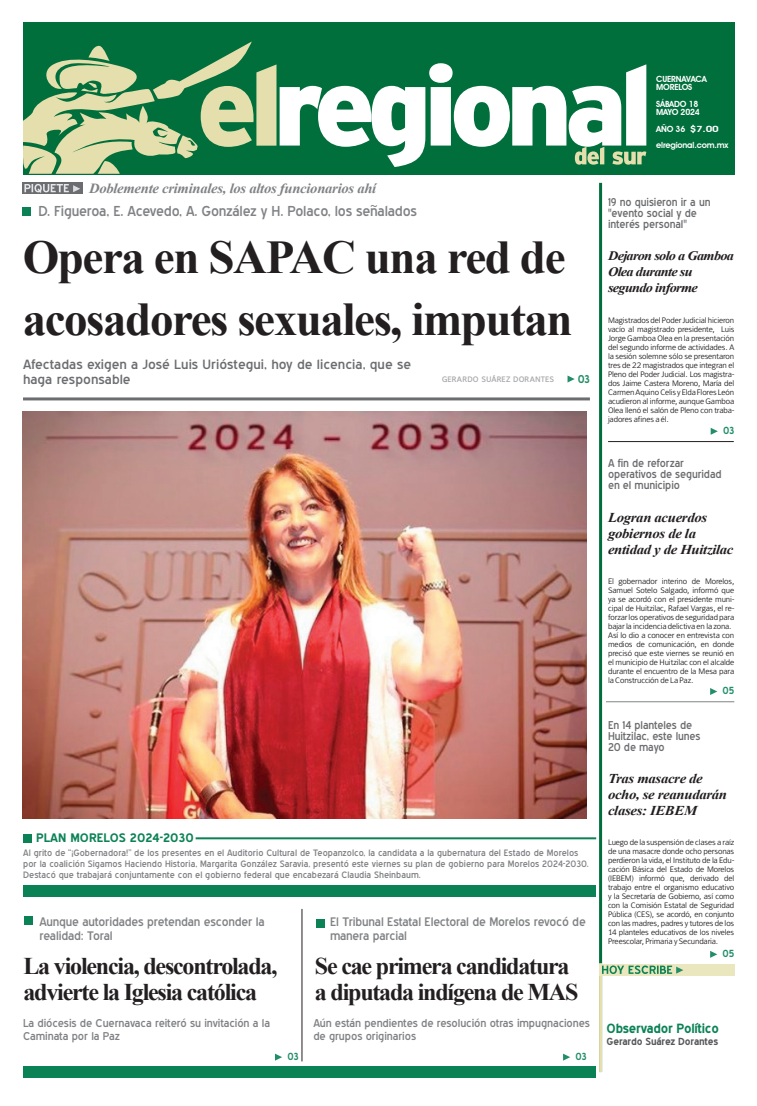
<style>
.page{position:relative;width:757px;height:1106px;background:#fff}
.page>*{position:absolute;margin:0;border:0;box-sizing:border-box;transform-origin:0 0}
.t1{font:700 47px/62px "Times New Roman";letter-spacing:-.03em;color:#231f20}
.t2{font:700 24px/26px "Times New Roman";letter-spacing:-.05em;color:#231f20}
.t3{font:14px "Blue Highway";letter-spacing:-.015em;color:#808285;scale:1.05 1}
.t4{font:italic 700 14px "Times New Roman";letter-spacing:-.02em;color:#808285;scale:1.05 1}
.t5{font:italic 700 13.5px/16px "Times New Roman";letter-spacing:-.025em;color:#231f20;scale:1.1 1}
.t6{font:13px/15px "Blue Highway";color:#6c6d70;scale:1.1 1}
.t7{font:italic 700 13px/16px "Times New Roman";letter-spacing:-.05em;color:#231f20;scale:1.1 1}
.t8{font:700 13px "Blue Highway";letter-spacing:-.02em;color:#0b8256;scale:1.05 1}
.t9{font:12px/14px "Blue Highway";letter-spacing:-.015em;color:#808285;scale:1.05 1}
.t10{font:700 12px "Blue Highway";color:#0b8256;scale:1.1 1}
.t11{font:11px/11px "Blue Highway";letter-spacing:-.01em;color:#6c6d70}
.t12{font:11px/13px "Blue Highway";letter-spacing:-.01em;color:#808285;scale:1.05 1}
.t13{font:700 11px "Blue Highway";color:#228e67}
.t14{font:700 10px "Blue Highway";letter-spacing:-.015em;color:#57585a;scale:1.05 1}
.t15{font:700 10px "Blue Highway";letter-spacing:-.035em;color:#228e67}
.t16{font:9px/11px "Blue Highway";color:#808285;scale:1.05 1}
.t17{font:600 8.5px/8.3px "Avant Garde IT Cby BT";letter-spacing:-.02em;color:#fff}
.t18{font:8px/9px "Fran Klein";letter-spacing:-.015em;color:#231f20;text-align:justify}
.t19{font:700 8px "Fran Klein";color:#a8a9ad;scale:1.05 1}
</style>
<div class="page">
<div style="left:23px;top:183px;width:60px;height:11px;background:#6c6d70"></div>
<div style="left:23px;top:207px;width:8px;height:8px;background:#0b8256"></div>
<div style="left:23px;top:834px;width:8px;height:8px;background:#0b8256"></div>
<div style="left:316px;top:919px;width:8px;height:8px;background:#0b8256"></div>
<hr style="left:599px;top:183px;width:3px;height:889px;background:#006f3c">
<hr style="left:599px;top:963px;width:3px;height:109px;background:#e5dfad">
<svg style="left:567px;top:375px;width:8px;height:7px"></svg>
<hr style="left:23px;top:397px;width:567px;height:3px;background:#6c6d70">
<div style="left:23px;top:885px;width:573px;height:11px;background:#0b8256"></div>
<div style="left:23px;top:1066px;width:573px;height:11px;background:#0b8256"></div>
<svg style="left:24px;top:184px;width:56px;height:9px"></svg>
<hr style="left:196px;top:837px;width:400px;height:2px;background:#0b8256">
<div style="left:24px;top:916px;width:9px;height:8px;background:#0b8256"></div>
<svg style="left:275px;top:1053px;width:7px;height:7px"></svg>
<svg style="left:563px;top:1053px;width:7px;height:7px"></svg>
<hr style="left:301px;top:909px;width:1px;height:152px;background:#231f20">
<hr style="left:606px;top:701px;width:128px;height:1px;background:#808285">
<hr style="left:608px;top:441px;width:126px;height:1px;background:#231f20">
<div style="left:23px;top:22px;width:711px;height:152px;background:#006f3c"></div>
<svg style="left:280px;top:63px;width:366px;height:104px"></svg>
<svg style="left:24px;top:42px;width:252px;height:132px"></svg>
<svg style="left:575px;top:147px;width:71px;height:18px"></svg>
<div style="left:600px;top:964px;width:135px;height:11px;background:#eae6bd"></div>
<svg style="left:602px;top:965px;width:82px;height:9px"></svg>
<svg style="left:711px;top:428px;width:7px;height:7px"></svg>
<svg style="left:710px;top:688px;width:7px;height:7px"></svg>
<svg style="left:710px;top:951px;width:7px;height:6px"></svg>
<img style="left:23px;top:411px;width:564px;height:407px">
<h3 class="t4" style="left:89px;top:179px;width:275px">Doblemente criminales, los altos funcionarios ahí</h3>
<h3 class="t3" style="left:39px;top:202px;width:362px">D. Figueroa, E. Acevedo, A. González y H. Polaco, los señalados</h3>
<h1 class="t1" style="left:23px;top:225px;width:551px">Opera en SAPAC una red de acosadores sexuales, imputan</h1>
<h3 class="t6" style="left:23px;top:357px;width:354px">Afectadas exigen a José Luis Urióstegui, hoy de licencia, que se haga responsable</h3>
<p class="t19" style="left:442px;top:375px;width:109px">GERARDO SUÁREZ DORANTES</p>
<h3 class="t13" style="left:578px;top:372px;width:14px">03</h3>
<h3 class="t10" style="left:36px;top:831px;width:145px">PLAN MORELOS 2024-2030</h3>
<p class="t16" style="left:23px;top:847px;width:540px">Al grito de “¡Gobernadora!” de los presentes en el Auditorio Cultural de Teopanzolco, la candidata a la gubernatura del Estado de Morelos por la coalición Sigamos Haciendo Historia, Margarita González Saravia, presentó este viernes su plan de gobierno para Morelos 2024-2030.<br>Destacó que trabajará conjuntamente con el gobierno federal que encabezará Claudia Sheinbaum.</p>
<h3 class="t9" style="left:39px;top:914px;width:216px">Aunque autoridades pretendan esconder la realidad: Toral</h3>
<h3 class="t9" style="left:330px;top:914px;width:245px">El Tribunal Estatal Electoral de Morelos revocó de manera parcial</h3>
<h2 class="t2" style="left:24px;top:952px;width:255px">La violencia, descontrolada, advierte la Iglesia católica</h2>
<h2 class="t2" style="left:315px;top:952px;width:265px">Se cae primera candidatura a diputada indígena de MAS</h2>
<h3 class="t12" style="left:23px;top:1016px;width:237px">La diócesis de Cuernavaca reiteró su invitación a la<br>Caminata por la Paz</h3>
<h3 class="t12" style="left:313px;top:1016px;width:265px">Aún están pendientes de resolución otras impugnaciones de grupos originarios</h3>
<p class="t15" style="left:287px;top:1050px;width:13px">03</p>
<p class="t15" style="left:575px;top:1050px;width:13px">03</p>
<p class="t17" style="left:656px;top:75px;width:52px">CUERNAVACA<br>MORELOS</p>
<p class="t17" style="left:656px;top:100px;width:45px">SÁBADO 18<br>MAYO 2024</p>
<p class="t17" style="left:656px;top:120px;width:74px;line-height:16.6px">AÑO 36 $7.00 elregional.com.mx</p>
<h3 class="t11" style="left:608px;top:197px;width:104px">19 no quisieron ir a un "evento social y de interés personal"</h3>
<h3 class="t7" style="left:608px;top:248px;width:116px">Dejaron solo a Gamboa<br>Olea durante su segundo informe</h3>
<p class="t18" style="left:608px;top:315px;width:128px">Magistrados del Poder Judicial hicieron vacío al magistrado presidente, Luis Jorge Gamboa Olea en la presentación del segundo informe de actividades. A la sesión solemne sólo se presentaron tres de 22 magistrados que integran el Pleno del Poder Judicial. Los magistra&shy;dos Jaime Castera Moreno, María del Carmen Aquino Celis y Elda Flores León acudieron al informe, aunque Gamboa Olea llenó el salón de Pleno con traba&shy;jadores afines a él.</p>
<p class="t15" style="left:723px;top:424px;width:13px">03</p>
<h3 class="t11" style="left:608px;top:457px;width:115px">A fin de reforzar operativos de seguridad en el municipio</h3>
<h3 class="t5" style="left:608px;top:509px;width:116px">Logran acuerdos gobiernos de la entidad y de Huitzilac</h3>
<p class="t18" style="left:608px;top:576px;width:128px;text-align:left">El gobernador interino de Morelos, Samuel Sotelo Salgado, informó que ya se acordó con el presidente muni&shy;cipal de Huitzilac, Rafael Vargas, el re&shy;forzar los operativos de seguridad para bajar la incidencia delictiva en la zona.<br>Así lo dio a conocer en entrevista con medios de comunicación, en donde precisó que este viernes se reunió en el municipio de Huitzilac con el alcalde durante el encuentro de la Mesa para la Construcción de La Paz.</p>
<h3 class="t11" style="left:608px;top:719px;width:94px">En 14 planteles de<br>Huitzilac, este lunes<br>20 de mayo</h3>
<p class="t15" style="left:722px;top:684px;width:13px">05</p>
<h3 class="t5" style="left:608px;top:770px;width:110px">Tras masacre de ocho, se reanudarán clases: IEBEM</h3>
<p class="t18" style="left:608px;top:837px;width:128px">Luego de la suspensión de clases a raíz de una masacre donde ocho personas perdieron la vida, el Instituto de la Edu&shy;cación Básica del Estado de Morelos (IEBEM) informó que, derivado del trabajo entre el organismo educativo y la Secretaría de Gobierno, así como con la Comisión Estatal de Seguridad Pública (CES), se acordó, en conjunto con las madres, padres y tutores de los 14 planteles educativos de los niveles Preescolar, Primaria y Secundaria.</p>
<p class="t15" style="left:722px;top:947px;width:13px">05</p>
<h3 class="t8" style="left:607px;top:1020px;width:108px">Observador Político</h3>
<p class="t14" style="left:607px;top:1035px;width:108px">Gerardo Suárez Dorantes</p>
</div>
